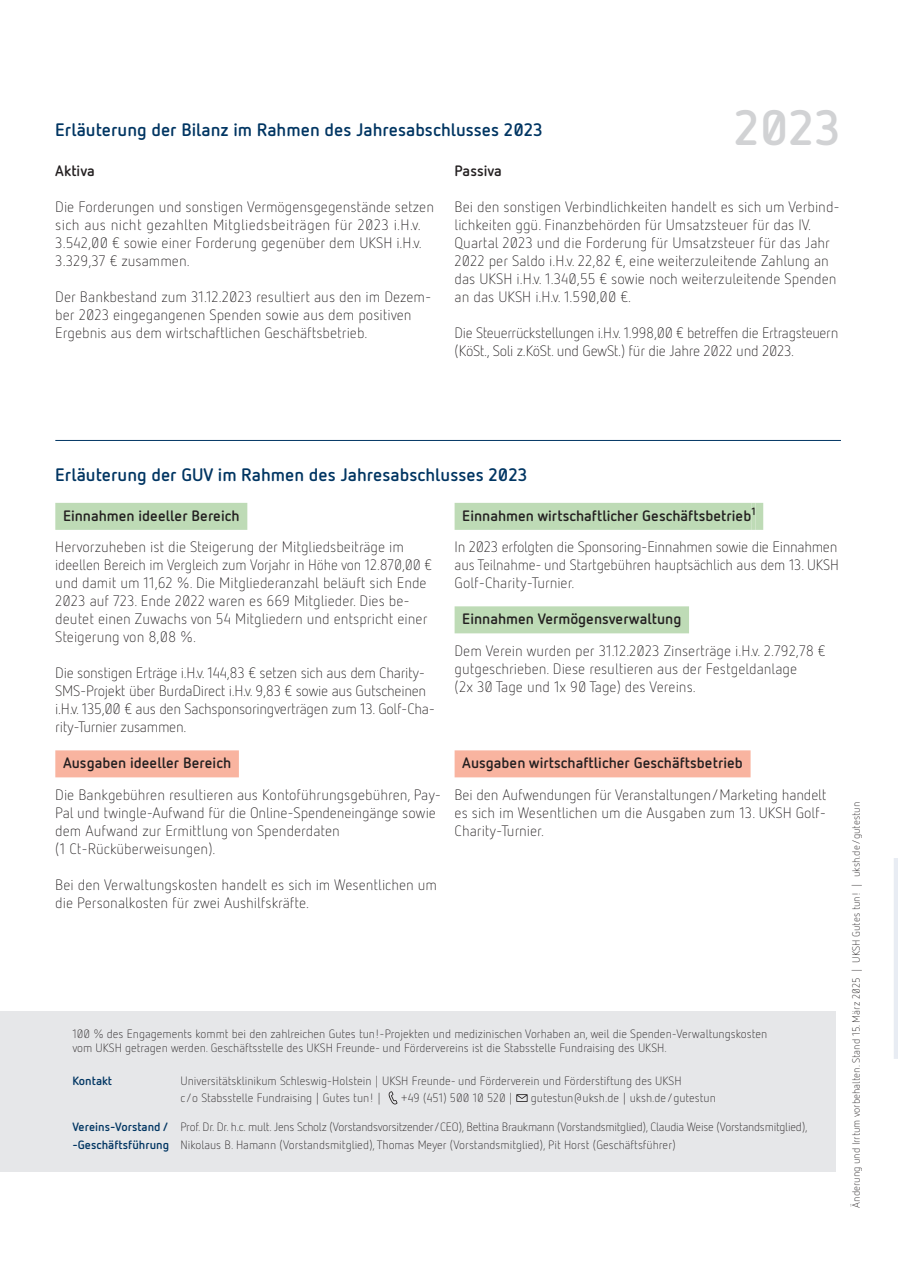
<style>
.page{position:relative;width:898px;height:1263px;background:#fff}
.page>*{position:absolute;margin:0;border:0;box-sizing:border-box;transform-origin:0 0}
.t1{font:700 49.35px "UKSH Netto";color:#d1d2d4}
.t2{font:700 18px "UKSH Netto";color:#003562}
.t3{font:300 15px/18px "UKSH Netto";color:#231f20}
.t4{font:300 15px/18px "UKSH Netto";letter-spacing:-.02em;color:#231f20}
.t5{font:700 15px "UKSH Netto";color:#231f20}
.t6{font:300 12px/14.4px "UKSH Netto";color:#231f20}
.t7{font:300 12px/17.4px "UKSH Netto";letter-spacing:-.02em;color:#231f20}
.t8{font:700 12px "UKSH Netto";color:#003562}
.t9{font:300 10.5px "UKSH Netto";color:#231f20}
.s1{font-weight:700}
.s2{font-weight:700;color:#003562}
</style>
<div class="page">
<div style="left:0;top:1011px;width:835px;height:160px;background:#e6e7e9"></div>
<div style="left:55px;top:503px;width:192px;height:27px;background:#bedbb6"></div>
<div style="left:55px;top:750px;width:184px;height:27px;background:#f9b4a0"></div>
<div style="left:454px;top:503px;width:297px;height:27px;background:#bedbb6"></div>
<svg style="left:751px;top:503px;width:4px;height:27px"></svg>
<div style="left:755px;top:503px;width:8px;height:27px;background:#bedbb6"></div>
<div style="left:454px;top:606px;width:234px;height:27px;background:#bedbb6"></div>
<div style="left:454px;top:750px;width:296px;height:27px;background:#f9b4a0"></div>
<hr style="left:55px;top:440px;width:785px;height:1px;background:#003562">
<svg style="left:388px;top:1091px;width:9px;height:13px"></svg>
<svg style="left:516px;top:1094px;width:11px;height:8px"></svg>
<svg style="left:894px;top:858px;width:3px;height:201px"></svg>
<h1 class="t1" style="left:733px;top:96px;width:108px">2023</h1>
<p class="t2" style="left:55px;top:118px;width:489px">Erläuterung der Bilanz im Rahmen des Jahresabschlusses 2023</p>
<p class="t5" style="left:55px;top:161px;width:41px">Aktiva</p>
<p class="t3" style="left:55px;top:197px;width:380px">Die Forderungen und sonstigen Vermögensgegenstände setzen sich aus nicht gezahlten Mitgliedsbeiträgen für 2023 i.H.v.<br>3.542,00 € sowie einer Forderung gegenüber dem UKSH i.H.v.<br>3.329,37 € zusammen.</p>
<p class="t3" style="left:55px;top:287px;width:377px">Der Bankbestand zum 31.12.2023 resultiert aus den im Dezem&shy;ber 2023 eingegangenen Spenden sowie aus dem positiven<br>Ergebnis aus dem wirtschaftlichen Geschäftsbetrieb.</p>
<p class="t5" style="left:454px;top:161px;width:49px">Passiva</p>
<p class="t3" style="left:454px;top:197px;width:386px">Bei den sonstigen Verbindlichkeiten handelt es sich um Verbind&shy;lichkeiten ggü. Finanzbehörden für Umsatzsteuer für das IV.<br>Quartal 2023 und die Forderung für Umsatzsteuer für das Jahr 2022 per Saldo i.H.v. 22,82 €, eine weiterzuleitende Zahlung an das UKSH i.H.v. 1.340,55 € sowie noch weiterzuleitende Spenden an das UKSH i.H.v. 1.590,00 €.</p>
<p class="t4" style="left:454px;top:323px;width:385px">Die Steuerrückstellungen i.H.v. 1.998,00 € betreffen die Ertragsteuern (KöSt., Soli z.KöSt. und GewSt.) für die Jahre 2022 und 2023.</p>
<p class="t2" style="left:55px;top:463px;width:473px">Erläuterung der GUV im Rahmen des Jahresabschlusses 2023</p>
<p class="t5" style="left:63px;top:506px;width:178px">Einnahmen ideeller Bereich</p>
<p class="t3" style="left:55px;top:538px;width:378px">Hervorzuheben ist die Steigerung der Mitgliedsbeiträge im ideellen Bereich im Vergleich zum Vorjahr in Höhe von 12.870,00 € und damit um 11,62 %. Die Mitgliederanzahl beläuft sich Ende 2023 auf 723. Ende 2022 waren es 669 Mitglieder. Dies be&shy;deutet einen Zuwachs von 54 Mitgliedern und entspricht einer Steigerung von 8,08 %.</p>
<p class="t4" style="left:55px;top:664px;width:381px">Die sonstigen Erträge i.H.v. 144,83 € setzen sich aus dem Charity-SMS-Projekt über BurdaDirect i.H.v. 9,83 € sowie aus Gutscheinen i.H.v. 135,00 € aus den Sachsponsoringverträgen zum 13. Golf-Cha&shy;rity-Turnier zusammen.</p>
<p class="t5" style="left:63px;top:753px;width:169px">Ausgaben ideeller Bereich</p>
<p class="t3" style="left:55px;top:785px;width:387px">Die Bankgebühren resultieren aus Kontoführungsgebühren, Pay-Pal und twingle-Aufwand für die Online-Spendeneingänge sowie dem Aufwand zur Ermittlung von Spenderdaten<br>(1 Ct-Rücküberweisungen).</p>
<p class="t3" style="left:55px;top:875px;width:383px">Bei den Verwaltungskosten handelt es sich im Wesentlichen um die Personalkosten für zwei Aushilfskräfte.</p>
<p class="t4" style="left:454px;top:500px;width:384px;line-height:31.5px;text-indent:8px"><span class="s1">Einnahmen wirtschaftlicher Geschäftsbetrieb</span><sup>1<br></sup>In 2023 erfolgten die Sponsoring-Einnahmen sowie die Einnahmen</p>
<p class="t3" style="left:454px;top:556px;width:385px">aus Teilnahme- und Startgebühren hauptsächlich aus dem 13. UKSH<br>Golf-Charity-Turnier.</p>
<p class="t5" style="left:462px;top:609px;width:220px">Einnahmen Vermögensverwaltung</p>
<p class="t3" style="left:454px;top:641px;width:372px">Dem Verein wurden per 31.12.2023 Zinserträge i.H.v. 2.792,78 € gutgeschrieben. Diese resultieren aus der Festgeldanlage<br>(2x 30 Tage und 1x 90 Tage) des Vereins.</p>
<p class="t5" style="left:462px;top:753px;width:282px">Ausgaben wirtschaftlicher Geschäftsbetrieb</p>
<p class="t3" style="left:454px;top:785px;width:373px;text-align:justify">Bei den Aufwendungen für Veranstaltungen/Marketing handelt es sich im Wesentlichen um die Ausgaben zum 13. UKSH Golf-Charity-Turnier.</p>
<p class="t6" style="left:72px;top:1026px;width:696px">100 % des Engagements kommt bei den zahlreichen Gutes tun!-Projekten und medizinischen Vorhaben an, weil die Spenden-Verwaltungskosten vom UKSH getragen werden. Geschäftsstelle des UKSH Freunde- und Fördervereins ist die Stabsstelle Fundraising des UKSH.</p>
<p class="t8" style="left:72px;top:1073px;width:41px">Kontakt</p>
<p class="t6" style="left:180px;top:1073px;width:502px;line-height:16.5px">Universitätsklinikum Schleswig-Holstein | UKSH Freunde- und Förderverein und Förderstiftung des UKSH c/o Stabsstelle Fundraising | Gutes tun! |</p>
<p class="t6" style="left:400px;top:1090px;width:114px">+49 (451) 500 10 520 |</p>
<p class="t6" style="left:530px;top:1090px;width:186px">gutestun@uksh.de | uksh.de/gutestun</p>
<p class="t7" style="left:72px;top:1118px;width:736px"><span class="s2">Vereins-Vorstand /</span> Prof. Dr. Dr. h.c. mult. Jens Scholz (Vorstandsvorsitzender/CEO), Bettina Braukmann (Vorstandsmitglied), Claudia Weise (Vorstandsmitglied), <span class="s2">-Geschäftsführung</span> Nikolaus B. Hamann (Vorstandsmitglied), Thomas Meyer (Vorstandsmitglied), Pit Horst (Geschäftsführer)</p>
<p class="t9" style="left:849px;top:1207px;width:407px;rotate:-90deg">Änderung und Irrtum vorbehalten. Stand 15. März 2025 | UKSH Gutes tun! | uksh.de/gutestun</p>
</div>
